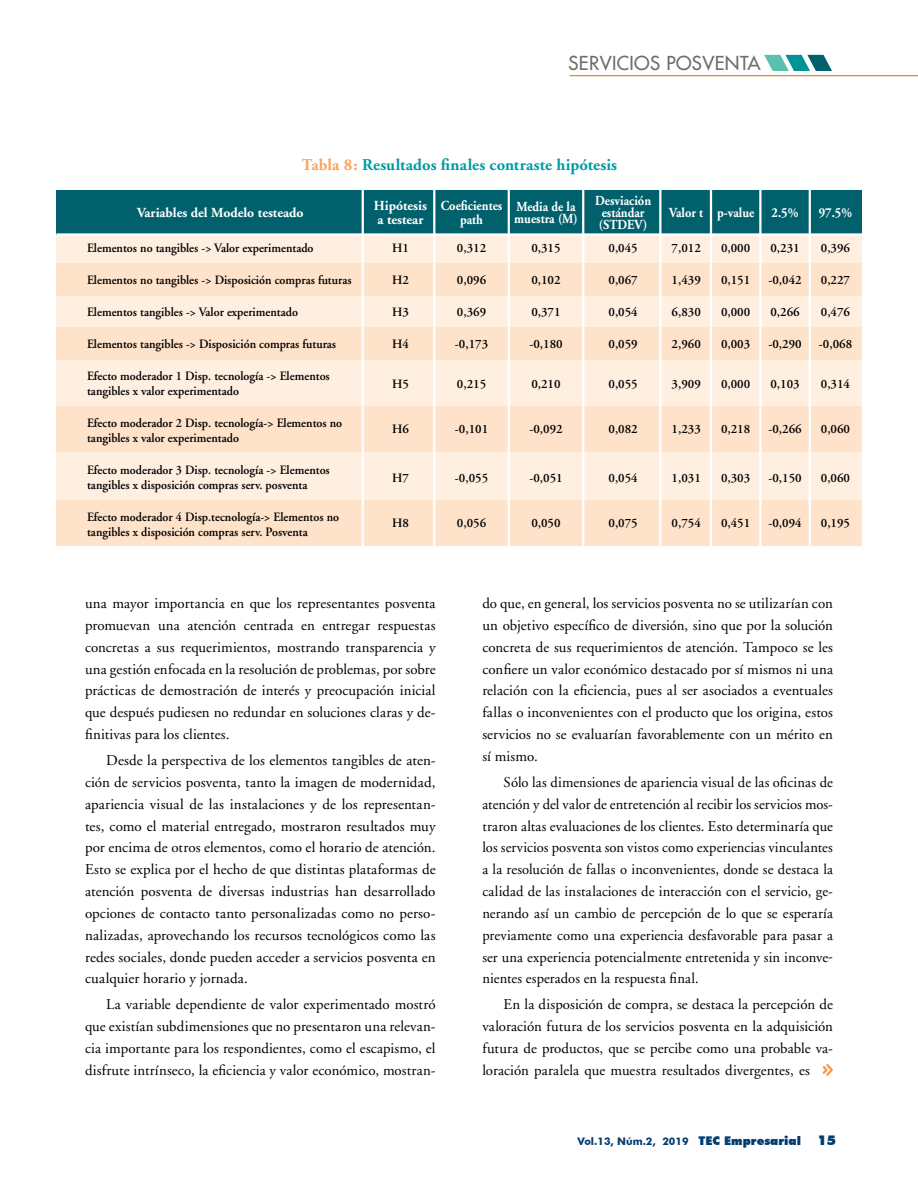
<style>
.page{position:relative;width:918px;height:1188px;background:#fff}
.page>*{position:absolute;margin:0;border:0;box-sizing:border-box;transform-origin:0 0}
.t1{font:18.75px "Futura";letter-spacing:.02em;color:#6d6e67}
.t2{font:700 16.5px "Adobe Garamond";letter-spacing:.005em;color:#009da3}
.t3{font:15px/21.8px "Adobe Garamond";letter-spacing:.005em;color:#000;text-align:justify}
.t4{font:700 13.8px/12px "Adobe Garamond";color:#fff;scale:.9 1}
.t5{font:700 13.8px/14.1px "Adobe Garamond";color:#fff}
.t6{font:600 12.75px/15px "Adobe Garamond";color:#000;scale:.95 1}
.t7{font:600 12.75px "Adobe Garamond";color:#000}
.t8{font:700 10.5px "Futura BT";color:#003d71}
.s1{color:#f9a45e}
.s2{font-weight:900;font-size:12px}
.s3{font-weight:900;font-size:13.5px}
</style>
<div class="page">
<svg style="left:823px;top:1064px;width:10px;height:12px"></svg>
<div style="left:56px;top:233px;width:806px;height:313px;background:#ffefe1"></div>
<div style="left:56px;top:263px;width:806px;height:33px;background:#fee2c9"></div>
<div style="left:56px;top:327px;width:806px;height:33px;background:#fee2c9"></div>
<div style="left:56px;top:406px;width:806px;height:46px;background:#fee2c9"></div>
<div style="left:56px;top:501px;width:806px;height:45px;background:#fee2c9"></div>
<div style="left:56px;top:190px;width:806px;height:45px;background:#00606c"></div>
<hr style="left:362px;top:189px;width:2px;height:361px;background:#fff">
<hr style="left:433px;top:189px;width:2px;height:361px;background:#fff">
<hr style="left:508px;top:189px;width:2px;height:361px;background:#fff">
<hr style="left:582px;top:189px;width:2px;height:361px;background:#fff">
<hr style="left:659px;top:189px;width:2px;height:361px;background:#fff">
<hr style="left:710px;top:189px;width:2px;height:361px;background:#fff">
<hr style="left:759px;top:189px;width:3px;height:361px;background:#fff">
<hr style="left:809px;top:189px;width:2px;height:361px;background:#fff">
<hr style="left:56px;top:233px;width:806px;height:3px;background:#fff">
<hr style="left:570px;top:75px;width:348px;height:1px;background:#f58220">
<svg style="left:764px;top:55px;width:68px;height:16px"></svg>
<p class="t1" style="left:569px;top:52px;width:194px">SERVICIOS POSVENTA</p>
<p class="t2" style="left:302px;top:156px;width:317px"><span class="s1">Tabla 8:</span> Resultados finales contraste hipótesis</p>
<p class="t5" style="left:137px;top:206px;width:168px">Variables del Modelo testeado</p>
<p class="t5" style="left:374px;top:199px;width:55px">Hipótesis a testear</p>
<p class="t4" style="left:441px;top:199px;width:70px;line-height:14.1px;text-align:center">Coeficientes path</p>
<p class="t4" style="left:514px;top:201px;width:72px">Media de la muestra (M)</p>
<p class="t4" style="left:595px;top:195px;width:64px">Desviación estándar (STDEV)</p>
<p class="t4" style="left:669px;top:207px;width:96px">Valor t p-value</p>
<p class="t4" style="left:772px;top:207px;width:31px">2.5%</p>
<p class="t4" style="left:819px;top:207px;width:39px">97.5%</p>
<p class="t6" style="left:87px;top:240px;width:240px">Elementos no tangibles -&gt; Valor experimentado</p>
<p class="t6" style="left:87px;top:272px;width:280px">Elementos no tangibles -&gt; Disposición compras futuras</p>
<p class="t6" style="left:87px;top:304px;width:224px">Elementos tangibles -&gt; Valor experimentado</p>
<p class="t6" style="left:87px;top:336px;width:264px">Elementos tangibles -&gt; Disposición compras futuras</p>
<p class="t6" style="left:87px;top:368px;width:257px">Efecto moderador 1 Disp. tecnología -&gt; Elementos tangibles x valor experimentado</p>
<p class="t6" style="left:87px;top:415px;width:270px">Efecto moderador 2 Disp. tecnología-&gt; Elementos no tangibles x valor experimentado</p>
<p class="t6" style="left:87px;top:462px;width:257px">Efecto moderador 3 Disp. tecnología -&gt; Elementos tangibles x disposición compras serv. posventa</p>
<p class="t6" style="left:87px;top:509px;width:267px">Efecto moderador 4 Disp.tecnología-&gt; Elementos no tangibles x disposición compras serv. Posventa</p>
<p class="t7" style="left:609px;top:241px;width:31px">0,045</p>
<p class="t7" style="left:609px;top:273px;width:31px">0,067</p>
<p class="t7" style="left:609px;top:305px;width:31px">0,054</p>
<p class="t7" style="left:609px;top:337px;width:31px">0,059</p>
<p class="t7" style="left:609px;top:377px;width:31px">0,055</p>
<p class="t7" style="left:609px;top:422px;width:31px">0,082</p>
<p class="t7" style="left:609px;top:471px;width:31px">0,054</p>
<p class="t7" style="left:609px;top:516px;width:31px">0,075</p>
<p class="t7" style="left:821px;top:240px;width:31px">0,396</p>
<p class="t7" style="left:821px;top:272px;width:31px">0,227</p>
<p class="t7" style="left:821px;top:304px;width:31px">0,476</p>
<p class="t7" style="left:819px;top:336px;width:35px">-0,068</p>
<p class="t7" style="left:821px;top:377px;width:31px">0,314</p>
<p class="t7" style="left:821px;top:422px;width:31px">0,060</p>
<p class="t7" style="left:821px;top:471px;width:31px">0,060</p>
<p class="t7" style="left:821px;top:516px;width:31px">0,195</p>
<p class="t7" style="left:392px;top:241px;width:18px">H1</p>
<p class="t7" style="left:392px;top:273px;width:18px">H2</p>
<p class="t7" style="left:392px;top:305px;width:18px">H3</p>
<p class="t7" style="left:392px;top:337px;width:18px">H4</p>
<p class="t7" style="left:392px;top:377px;width:18px">H5</p>
<p class="t7" style="left:392px;top:422px;width:18px">H6</p>
<p class="t7" style="left:531px;top:241px;width:31px">0,315</p>
<p class="t7" style="left:531px;top:273px;width:31px">0,102</p>
<p class="t7" style="left:531px;top:305px;width:31px">0,371</p>
<p class="t7" style="left:529px;top:337px;width:35px">-0,180</p>
<p class="t7" style="left:531px;top:377px;width:31px">0,210</p>
<p class="t7" style="left:529px;top:422px;width:35px">-0,092</p>
<p class="t7" style="left:529px;top:471px;width:35px">-0,051</p>
<p class="t7" style="left:531px;top:516px;width:31px">0,050</p>
<p class="t7" style="left:770px;top:240px;width:31px">0,231</p>
<p class="t7" style="left:768px;top:272px;width:35px">-0,042</p>
<p class="t7" style="left:770px;top:304px;width:31px">0,266</p>
<p class="t7" style="left:768px;top:336px;width:35px">-0,290</p>
<p class="t7" style="left:770px;top:377px;width:31px">0,103</p>
<p class="t7" style="left:768px;top:422px;width:35px">-0,266</p>
<p class="t7" style="left:768px;top:471px;width:35px">-0,150</p>
<p class="t7" style="left:768px;top:516px;width:35px">-0,094</p>
<p class="t7" style="left:721px;top:241px;width:31px">0,000</p>
<p class="t7" style="left:721px;top:273px;width:31px">0,151</p>
<p class="t7" style="left:721px;top:305px;width:31px">0,000</p>
<p class="t7" style="left:721px;top:337px;width:31px">0,003</p>
<p class="t7" style="left:721px;top:377px;width:31px">0,000</p>
<p class="t7" style="left:721px;top:422px;width:31px">0,218</p>
<p class="t7" style="left:721px;top:471px;width:31px">0,303</p>
<p class="t7" style="left:721px;top:516px;width:31px">0,451</p>
<p class="t7" style="left:672px;top:241px;width:31px">7,012</p>
<p class="t7" style="left:672px;top:273px;width:31px">1,439</p>
<p class="t7" style="left:672px;top:305px;width:31px">6,830</p>
<p class="t7" style="left:672px;top:337px;width:31px">2,960</p>
<p class="t7" style="left:672px;top:377px;width:31px">3,909</p>
<p class="t7" style="left:672px;top:422px;width:31px">1,233</p>
<p class="t7" style="left:672px;top:471px;width:31px">1,031</p>
<p class="t7" style="left:672px;top:516px;width:31px">0,754</p>
<p class="t7" style="left:457px;top:241px;width:31px">0,312</p>
<p class="t7" style="left:457px;top:273px;width:31px">0,096</p>
<p class="t7" style="left:457px;top:305px;width:31px">0,369</p>
<p class="t7" style="left:455px;top:337px;width:35px">-0,173</p>
<p class="t7" style="left:457px;top:377px;width:31px">0,215</p>
<p class="t7" style="left:455px;top:422px;width:35px">-0,101</p>
<p class="t7" style="left:455px;top:471px;width:35px">-0,055</p>
<p class="t7" style="left:457px;top:516px;width:31px">0,056</p>
<p class="t7" style="left:392px;top:471px;width:18px">H7</p>
<p class="t7" style="left:392px;top:516px;width:18px">H8</p>
<p class="t3" style="left:85px;top:593px;width:352px">una mayor importancia en que los representantes posventa promuevan una atención centrada en entregar respuestas concretas a sus requerimientos, mostrando transparencia y una gestión enfocada en la resolución de problemas, por sobre prácticas de demostración de interés y preocupación inicial que después pudiesen no redundar en soluciones claras y de&shy;finitivas para los clientes.</p>
<p class="t3" style="left:85px;top:750px;width:352px;text-indent:21px">Desde la perspectiva de los elementos tangibles de aten&shy;ción de servicios posventa, tanto la imagen de modernidad, apariencia visual de las instalaciones y de los representan&shy;tes, como el material entregado, mostraron resultados muy por encima de otros elementos, como el horario de atención.<br>Esto se explica por el hecho de que distintas plataformas de atención posventa de diversas industrias han desarrollado opciones de contacto tanto personalizadas como no perso&shy;nalizadas, aprovechando los recursos tecnológicos como las redes sociales, donde pueden acceder a servicios posventa en cualquier horario y jornada.</p>
<p class="t3" style="left:85px;top:994px;width:352px;text-indent:21px">La variable dependiente de valor experimentado mostró que existían subdimensiones que no presentaron una relevan&shy;cia importante para los respondientes, como el escapismo, el disfrute intrínseco, la eficiencia y valor económico, mostran-</p>
<p class="t3" style="left:482px;top:593px;width:352px">do que, en general, los servicios posventa no se utilizarían con un objetivo específico de diversión, sino que por la solución concreta de sus requerimientos de atención. Tampoco se les confiere un valor económico destacado por sí mismos ni una relación con la eficiencia, pues al ser asociados a eventuales fallas o inconvenientes con el producto que los origina, estos servicios no se evaluarían favorablemente con un mérito en sí mismo.</p>
<p class="t3" style="left:482px;top:772px;width:352px;text-indent:21px">Sólo las dimensiones de apariencia visual de las oficinas de atención y del valor de entretención al recibir los servicios mos&shy;traron altas evaluaciones de los clientes. Esto determinaría que los servicios posventa son vistos como experiencias vinculantes a la resolución de fallas o inconvenientes, donde se destaca la calidad de las instalaciones de interacción con el servicio, ge&shy;nerando así un cambio de percepción de lo que se esperaría previamente como una experiencia desfavorable para pasar a ser una experiencia potencialmente entretenida y sin inconve&shy;nientes esperados en la respuesta final.</p>
<p class="t3" style="left:482px;top:994px;width:352px;text-indent:21px">En la disposición de compra, se destaca la percepción de valoración futura de los servicios posventa en la adquisición futura de productos, que se percibe como una probable va&shy;loración paralela que muestra resultados divergentes, es</p>
<p class="t8" style="left:578px;top:1135px;width:260px">Vol.13, Núm.2, 2019 <span class="s2">TEC Empresarial</span> <span class="s3">15</span></p>
</div>
